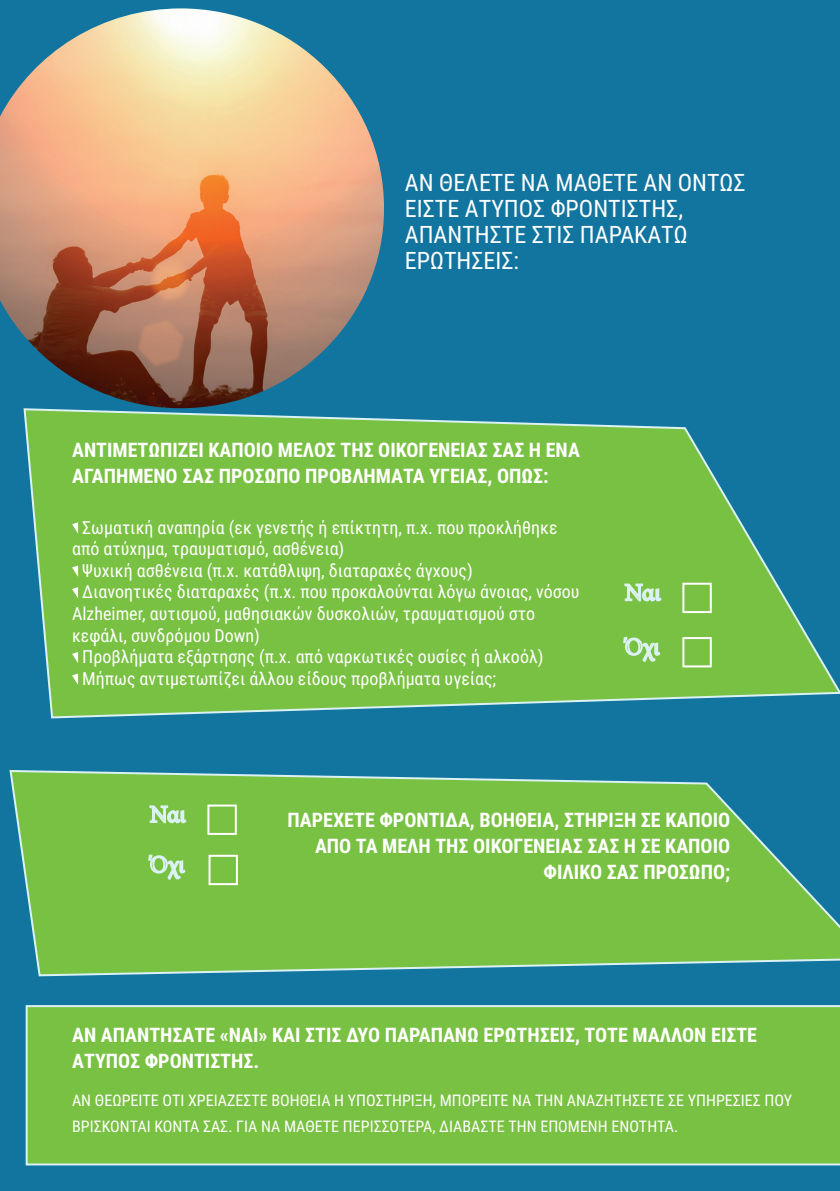
<style>
.page{position:relative;width:840px;height:1191px;background:#fff}
.page>*{position:absolute;margin:0;border:0;box-sizing:border-box;transform-origin:0 0}
.t1{font:24px/26px "Roboto Condensed";color:#fff}
.t2{font:700 20px/26px "Roboto Condensed";color:#fff}
.t3{font:18px "Roboto Condensed";color:#fff}
.t4{font:16px/26px "Roboto Condensed";color:#fff}
</style>
<div class="page">
<div style="left:0;top:0;width:839px;height:1191px;background:#12759f"></div>
<svg style="left:23px;top:408px;width:816px;height:311px"></svg>
<svg style="left:623px;top:556px;width:39px;height:48px;background:#8bca64"></svg>
<div style="left:682px;top:582px;width:29px;height:31px;border:2px solid #fff"></div>
<svg style="left:621px;top:635px;width:40px;height:28px"></svg>
<div style="left:682px;top:637px;width:29px;height:30px;border:2px solid #fff"></div>
<svg style="left:9px;top:770px;width:830px;height:207px;background:#6bb653"></svg>
<svg style="left:148px;top:778px;width:40px;height:48px;background:#8bc963"></svg>
<div style="left:207px;top:804px;width:30px;height:31px;border:2px solid #fff"></div>
<svg style="left:147px;top:853px;width:40px;height:27px"></svg>
<div style="left:208px;top:854px;width:30px;height:31px;border:2px solid #fff"></div>
<div style="left:26px;top:1005px;width:813px;height:160px;background:#79c142"></div>
<svg style="left:72px;top:522px;width:6px;height:11px"></svg>
<svg style="left:72px;top:565px;width:6px;height:12px"></svg>
<svg style="left:72px;top:587px;width:6px;height:11px"></svg>
<svg style="left:72px;top:652px;width:6px;height:11px"></svg>
<svg style="left:72px;top:673px;width:6px;height:12px"></svg>
<img style="left:0;top:8px;width:384px;height:400px">
<h1 class="t1" style="left:404px;top:168px;width:342px">ΑΝ ΘΕΛΕΤΕ ΝΑ ΜΑΘΕΤΕ ΑΝ ΟΝΤΩΣ<br>ΕΙΣΤΕ ΑΤΥΠΟΣ ΦΡΟΝΤΙΣΤΗΣ,<br>ΑΠΑΝΤΗΣΤΕ ΣΤΙΣ ΠΑΡΑΚΑΤΩ<br>ΕΡΩΤΗΣΕΙΣ:</h1>
<p class="t2" style="left:72px;top:436px;width:509px">ΑΝΤΙΜΕΤΩΠΊΖΕΙ ΚΆΠΟΙΟ ΜΈΛΟΣ ΤΗΣ ΟΙΚΟΓΈΝΕΙΆΣ ΣΑΣ Ή ΈΝΑ<br>ΑΓΑΠΗΜΈΝΟ ΣΑΣ ΠΡΌΣΩΠΟ ΠΡΟΒΛΉΜΑΤΑ ΥΓΕΊΑΣ, ΌΠΩΣ:</p>
<p class="t3" style="left:82px;top:514px;width:476px">Σωματική αναπηρία (εκ γενετής ή επίκτητη, π.χ. που προκλήθηκε</p>
<p class="t3" style="left:72px;top:536px;width:273px">από ατύχημα, τραυματισμό, ασθένεια)</p>
<p class="t3" style="left:82px;top:558px;width:392px">Ψυχική ασθένεια (π.χ. κατάθλιψη, διαταραχές άγχους)</p>
<p class="t3" style="left:82px;top:579px;width:498px">Διανοητικές διαταραχές (π.χ. που προκαλούνται λόγω άνοιας, νόσου</p>
<p class="t3" style="left:72px;top:601px;width:464px">Alzheimer, αυτισμού, μαθησιακών δυσκολιών, τραυματισμού στο</p>
<p class="t3" style="left:72px;top:622px;width:189px">κεφάλι, συνδρόμου Down)</p>
<p class="t3" style="left:82px;top:644px;width:462px">Προβλήματα εξάρτησης (π.χ. από ναρκωτικές ουσίες ή αλκοόλ)</p>
<p class="t3" style="left:82px;top:666px;width:415px">Μήπως αντιμετωπίζει άλλου είδους προβλήματα υγείας;</p>
<p class="t2" style="left:287px;top:806px;width:444px;text-align:right">ΠΑΡΈΧΕΤΕ ΦΡΟΝΤΊΔΑ, ΒΟΉΘΕΙΑ, ΣΤΉΡΙΞΗ ΣΕ ΚΆΠΟΙΟ<br>ΑΠΌ ΤΑ ΜΈΛΗ ΤΗΣ ΟΙΚΟΓΈΝΕΙΆΣ ΣΑΣ Ή ΣΕ ΚΆΠΟΙΟ<br>ΦΙΛΙΚΌ ΣΑΣ ΠΡΌΣΩΠΟ;</p>
<p class="t2" style="left:72px;top:1020px;width:686px">ΑΝ ΑΠΑΝΤΉΣΑΤΕ «ΝΑΙ» ΚΑΙ ΣΤΙΣ ΔΎΟ ΠΑΡΑΠΆΝΩ ΕΡΩΤΉΣΕΙΣ, ΤΌΤΕ ΜΆΛΛΟΝ ΕΊΣΤΕ<br>ΆΤΥΠΟΣ ΦΡΟΝΤΙΣΤΉΣ.</p>
<p class="t4" style="left:72px;top:1086px;width:721px">ΑΝ ΘΕΩΡΕΊΤΕ ΌΤΙ ΧΡΕΙΆΖΕΣΤΕ ΒΟΉΘΕΙΑ Ή ΥΠΟΣΤΉ ΡΙΞΗ, ΜΠΟΡΕΊΤΕ ΝΑ ΤΗΝ ΑΝΑΖΗΤΉΣΕΤΕ ΣΕ ΥΠΗΡΕΣΊ ΕΣ ΠΟΥ<br>ΒΡΊΣΚΟΝΤΑΙ ΚΟΝΤΆ ΣΑΣ. ΓΙΑ ΝΑ ΜΆΘΕΤΕ ΠΕΡΙΣΣΌΤΕΡΑ, ΔΙΑΒΆΣΤΕ ΤΗΝ ΕΠΌΜΕΝΗ ΕΝΌΤΗΤΑ.</p>
</div>
